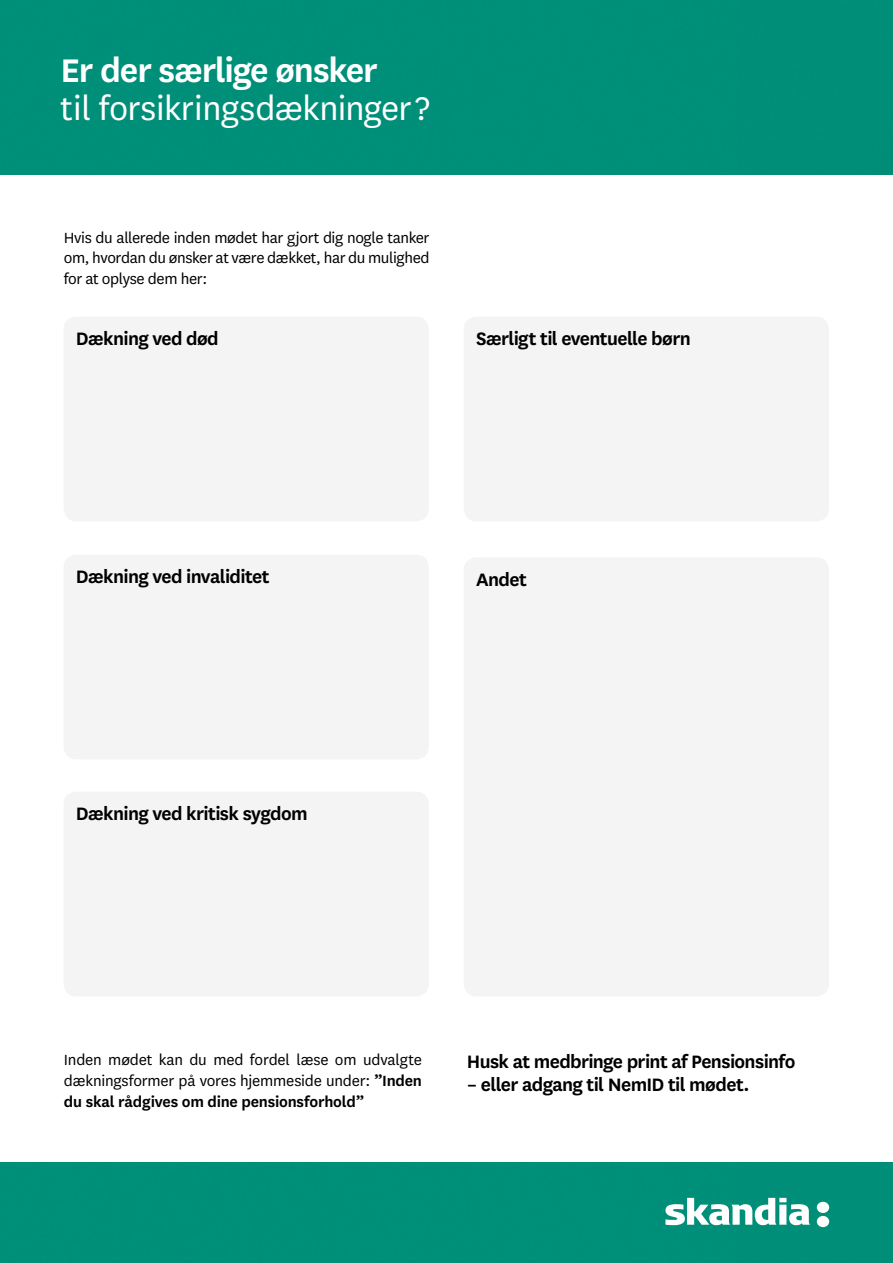
<style>
.page{position:relative;width:893px;height:1263px;background:#fff}
.page>*{position:absolute;margin:0;border:0;box-sizing:border-box;transform-origin:0 0}
.t1{font:38.25px "Skandia Sans";letter-spacing:-.01em;color:#fff}
.t2{font:600 38.25px "Skandia Sans";letter-spacing:-.03em;color:#fff}
.t3{font:600 21px "Skandia Sans";letter-spacing:-.03em;color:#000}
.t4{font:17.25px/20.7px "Skandia Sans";letter-spacing:-.015em;color:#000;text-align:justify}
.s1{font-weight:600}
</style>
<div class="page">
<div style="left:0;top:0;width:893px;height:174px;background:#008f79"></div>
<div style="left:64px;top:555px;width:365px;height:204px;background:#f4f4f5;border-radius:13px"></div>
<div style="left:464px;top:557px;width:365px;height:439px;background:#f4f4f5;border-radius:13px"></div>
<div style="left:64px;top:317px;width:365px;height:204px;background:#f4f4f5;border-radius:13px"></div>
<div style="left:64px;top:792px;width:365px;height:204px;background:#f4f4f5;border-radius:13px"></div>
<div style="left:464px;top:317px;width:365px;height:204px;background:#f4f4f5;border-radius:13px"></div>
<div style="left:0;top:1162px;width:893px;height:101px;background:#008f79"></div>
<svg style="left:665px;top:1198px;width:145px;height:27px"></svg>
<svg style="left:817px;top:1202px;width:12px;height:25px"></svg>
<h1 class="t2" style="left:61px;top:44px;width:319px">Er der særlige ønsker</h1>
<h1 class="t1" style="left:61px;top:84px;width:371px">til forsikringsdækninger?</h1>
<p class="t4" style="left:64px;top:226px;width:367px">Hvis du allerede inden mødet har gjort dig nogle tanker om, hvordan du ønsker at være dækket, har du mulighed for at oplyse dem her:</p>
<p class="t3" style="left:76px;top:324px;width:144px">Dækning ved død</p>
<p class="t3" style="left:476px;top:324px;width:216px">Særligt til eventuelle børn</p>
<p class="t3" style="left:76px;top:562px;width:195px">Dækning ved invaliditet</p>
<p class="t3" style="left:476px;top:565px;width:52px">Andet</p>
<p class="t3" style="left:76px;top:799px;width:233px">Dækning ved kritisk sygdom</p>
<p class="t4" style="left:64px;top:1049px;width:360px">Inden mødet kan du med fordel læse om udvalgte dækningsformer på vores hjemmeside under: <span class="s1">”Inden du skal rådgives om dine pensionsforhold”</span></p>
<p class="t3" style="left:467px;top:1047px;width:330px">Husk at medbringe print af Pensionsinfo</p>
<p class="t3" style="left:467px;top:1070px;width:284px">– eller adgang til NemID til mødet.</p>
</div>
